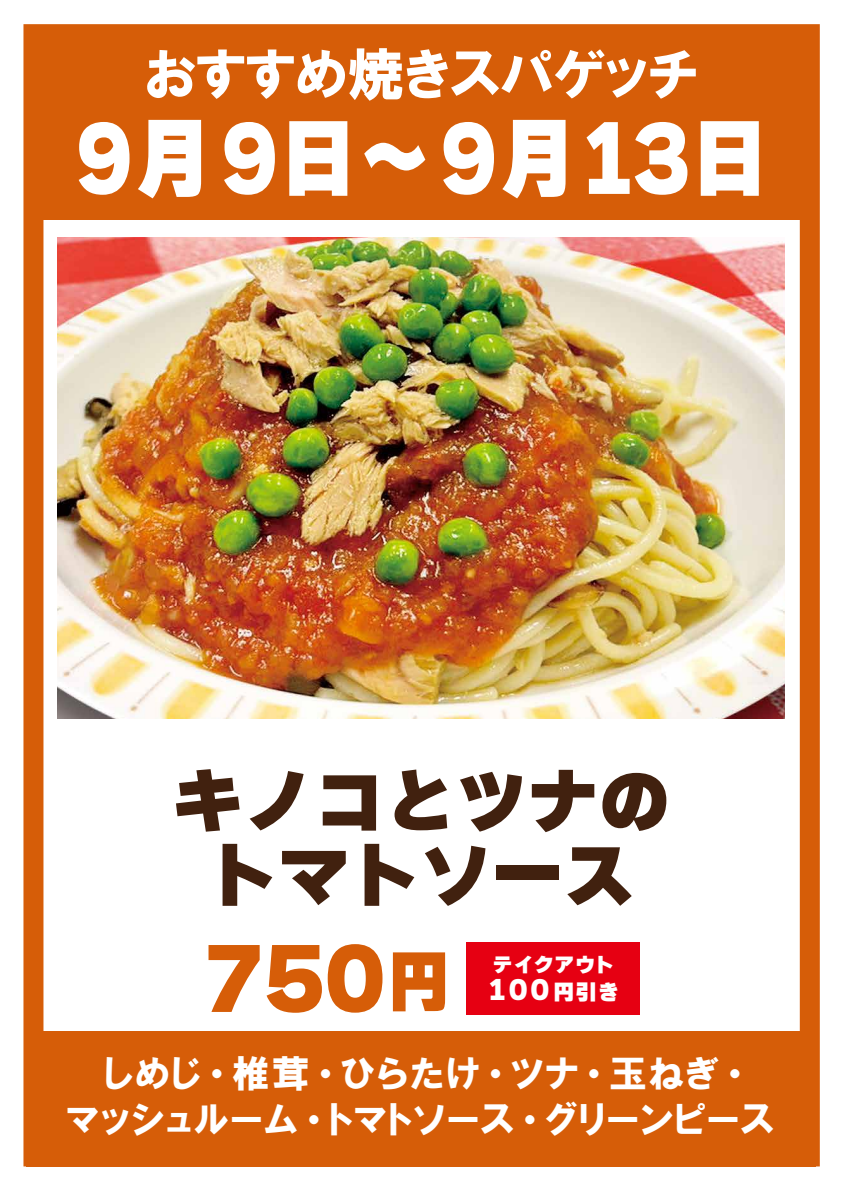
<style>
.page{position:relative;width:842px;height:1191px;background:#fff}
.page>*{position:absolute;margin:0;border:0;box-sizing:border-box;transform-origin:0 0}
.t1{font:86.2px "Ruika 09";letter-spacing:.025em;color:#fff;scale:.87 1}
.t2{font:81.3px "Ruika 09";color:#d65d08}
.t3{font:71px/74px "Ruika 09";letter-spacing:.005em;color:#41210f;text-align:center}
.t4{font:57px "HGP Soei Kakugothic UB";color:#fff}
.t5{font:38px/46px "HGP Soei Kakugothic UB";letter-spacing:.04em;color:#fff;text-align:center}
.t6{font:25.3px "Ruika 09";color:#fff}
.t7{font:20px "Ruika 09";letter-spacing:.02em;color:#fff}
.s1{font-size:67.4px}
.s2{font-size:21.5px}
</style>
<div class="page">
<img style="left:23px;top:24px;width:797px;height:1142px">
<div style="left:36px;top:42px;width:772px;height:178px;background:#d65d08"></div>
<h3 class="t4" style="left:145px;top:45px;width:554px">おすすめ焼きスパゲッチ</h3>
<h1 class="t1" style="left:76px;top:115px;width:796px">9月9日～ 9月13日</h1>
<h3 class="t3" style="left:172px;top:763px;width:499px">キノコとツナのトマトソース</h3>
<h2 class="t2" style="left:202px;top:937px;width:250px">750<span class="s1">円</span></h2>
<p class="t7" style="left:493px;top:954px;width:123px">テイクアウト</p>
<p class="t6" style="left:487px;top:977px;width:134px">100<span class="s2">円引き</span></p>
<p class="t5" style="left:67px;top:1050px;width:708px">しめじ・椎茸・ひらたけ・ツナ・玉ねぎ・<br>マッシュルーム・トマトソース・グリーンピース</p>
</div>
